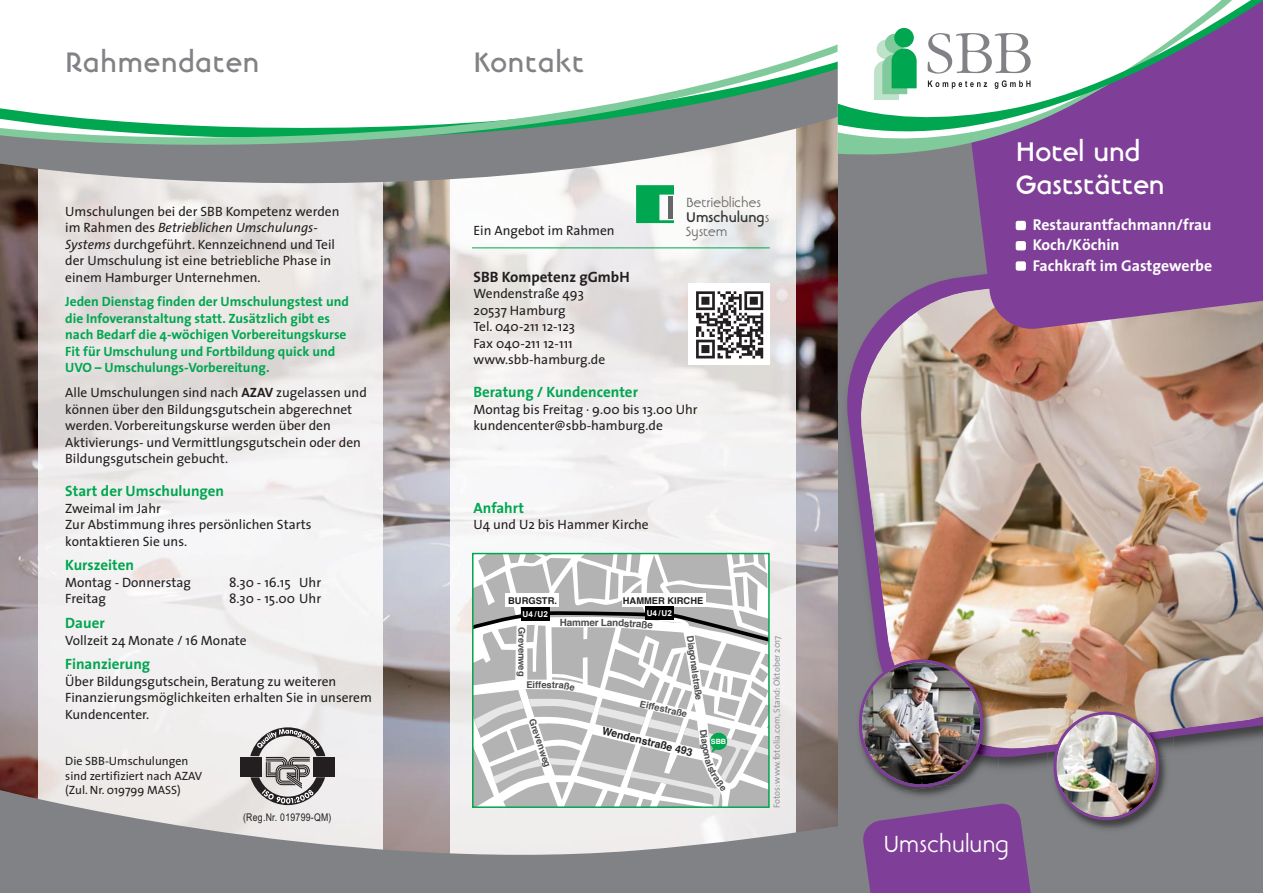
<style>
.page{position:relative;width:1263px;height:893px;background:#fff}
.page>*{position:absolute;margin:0;border:0;box-sizing:border-box;transform-origin:0 0}
.t1{font:700 34.5px "Linotype Banjoman Text";letter-spacing:.025em;color:#808285}
.t2{font:700 33px/33px "Linotype Banjoman Text";color:#fff}
.t3{font:30px "Banjoman Text";letter-spacing:-.01em;color:#fff}
.t4{font:17.1px "Banjoman Text";color:#666}
.t5{font:700 17.1px "Linotype Banjoman Text";color:#333}
.t6{font:700 15.75px/20.2px "The Sans";color:#fff}
.t7{font:700 15px "The Sans";color:#00a650}
.t8{font:700 15px "The Sans";color:#231f20}
.t9{font:13.5px/16.5px "The Sans";color:#231f20}
.t10{font:700 13.5px/16.5px "The Sans";color:#00a650}
.t11{font:12px/14.4px "The Sans";color:#231f20}
.t12{font:10.65px "Arial Narrow";letter-spacing:.025em;color:#231f20}
.t13{font:700 10.5px "Helvetica";color:#231f20}
.t14{font:700 9.9px "Helvetica";letter-spacing:-.025em;color:#4d4d4d}
.t15{font:700 9.3px "Helvetica";letter-spacing:-.02em;color:#4d4d4d}
.t16{font:700 9.3px "Helvetica";color:#231f20}
.t17{font:9px "The Sans";color:#939598}
.t18{font:700 8.25px "Arial";color:#fff}
.t19{font:700 7.2px "Helvetica";color:#fff}
.s1{font-style:italic}
.s2{font-weight:700}
.s3{font-family:"Banjoman Text";font-weight:400;color:#666}
</style>
<div class="page">
<img style="left:0;top:191px;width:838px;height:542px">
<img style="left:451px;top:191px;width:344px;height:542px">
<img style="left:38px;top:191px;width:345px;height:542px">
<svg style="left:0;top:733px;width:838px;height:160px;background:#b0aeaf"></svg>
<div style="left:838px;top:0;width:425px;height:893px;background:#808285"></div>
<div style="left:472px;top:553px;width:298px;height:255px;border:2px solid #00a650"></div>
<svg style="left:240px;top:727px;width:95px;height:78px;background:#a7a4a3"></svg>
<hr style="left:472px;top:247px;width:298px;height:1px;background:#00a650">
<img style="left:824px;top:287px;width:14px;height:113px">
<img style="left:847px;top:277px;width:416px;height:486px">
<svg style="left:960px;top:163px;width:303px;height:168px;background:#864d97"></svg>
<div style="left:1016px;top:221px;width:10px;height:9px;background:#fff;border-radius:2px"></div>
<div style="left:1016px;top:241px;width:10px;height:9px;background:#fff;border-radius:2px"></div>
<div style="left:1016px;top:261px;width:10px;height:10px;background:#fff;border-radius:2px"></div>
<img style="left:853px;top:654px;width:91px;height:142px">
<img style="left:870px;top:654px;width:128px;height:139px">
<img style="left:891px;top:654px;width:107px;height:93px">
<img style="left:859px;top:659px;width:124px;height:128px">
<img style="left:1080px;top:773px;width:87px;height:56px">
<img style="left:1048px;top:752px;width:126px;height:21px">
<img style="left:1048px;top:745px;width:126px;height:6px">
<img style="left:1048px;top:706px;width:126px;height:39px">
<img style="left:1053px;top:712px;width:106px;height:108px">
<svg style="left:863px;top:803px;width:168px;height:90px;background:#7f4995"></svg>
<img style="left:689px;top:284px;width:81px;height:81px">
<svg style="left:636px;top:191px;width:38px;height:32px"></svg>
<div style="left:668px;top:196px;width:5px;height:23px;background:#666"></div>
<svg style="left:0;top:155px;width:838px;height:36px"></svg>
<svg style="left:0;top:44px;width:838px;height:111px"></svg>
<div style="left:973px;top:138px;width:290px;height:25px;background:#7f3f98"></div>
<svg style="left:838px;top:138px;width:406px;height:19px;background:#7f6697"></svg>
<svg style="left:838px;top:0;width:425px;height:138px;background:#b8b8c8"></svg>
<svg style="left:473px;top:554px;width:295px;height:252px"></svg>
<h1 class="t1" style="left:65px;top:48px;width:195px">Rahmendaten</h1>
<h1 class="t1" style="left:473px;top:48px;width:112px">Kontakt</h1>
<p class="t9" style="left:65px;top:204px;width:276px">Umschulungen bei der SBB Kompetenz werden im Rahmen des <span class="s1">Betrieblichen Umschulungs-Systems</span> durchgeführt. Kennzeichnend und Teil der Umschulung ist eine betriebliche Phase in einem Hamburger Unternehmen.</p>
<p class="t10" style="left:65px;top:295px;width:285px">Jeden Dienstag finden der Umschulungstest und die Infoveranstaltung statt. Zusätzlich gibt es nach Bedarf die 4-wöchigen Vorbereitungskurse Fit für Umschulung und Fortbildung quick und UVO – Umschulungs-Vorbereitung.</p>
<p class="t9" style="left:65px;top:386px;width:303px">Alle Umschulungen sind nach <span class="s2">AZAV</span> zugelassen und können über den Bildungsgutschein abgerechnet werden. Vorbereitungskurse werden über den Aktivierungs- und Vermittlungsgutschein oder den Bildungsgutschein gebucht.</p>
<p class="t7" style="left:65px;top:485px;width:160px">Start der Umschulungen</p>
<p class="t9" style="left:65px;top:501px;width:248px">Zweimal im Jahr<br>Zur Abstimmung ihres persönlichen Starts kontaktieren Sie uns.</p>
<p class="t7" style="left:65px;top:559px;width:70px">Kurszeiten</p>
<p class="t9" style="left:65px;top:575px;width:127px">Montag - Donnerstag</p>
<p class="t9" style="left:229px;top:575px;width:94px">8.30 - 16.15 Uhr</p>
<p class="t9" style="left:65px;top:592px;width:42px">Freitag</p>
<p class="t9" style="left:229px;top:592px;width:94px">8.30 - 15.00 Uhr</p>
<p class="t7" style="left:65px;top:617px;width:41px">Dauer</p>
<p class="t9" style="left:65px;top:633px;width:183px">Vollzeit 24 Monate / 16 Monate</p>
<p class="t7" style="left:65px;top:658px;width:86px">Finanzierung</p>
<p class="t9" style="left:65px;top:674px;width:308px">Über Bildungsgutschein, Beratung zu weiteren<br>Finanzierungsmöglichkeiten erhalten Sie in unserem<br>Kundencenter.</p>
<p class="t11" style="left:65px;top:755px;width:138px">Die SBB-Umschulungen sind zertifiziert nach AZAV (Zul. Nr. 019799 MASS)</p>
<p class="t12" style="left:243px;top:813px;width:90px">(Reg.Nr. 019799-QM)</p>
<p class="t4" style="left:686px;top:191px;width:76px">Betriebliches</p>
<p class="t5" style="left:686px;top:208px;width:85px">Umschulung<span class="s3">s</span></p>
<p class="t9" style="left:473px;top:224px;width:143px">Ein Angebot im Rahmen</p>
<p class="t4" style="left:686px;top:220px;width:43px">System</p>
<p class="t8" style="left:473px;top:271px;width:158px">SBB Kompetenz gGmbH</p>
<p class="t9" style="left:473px;top:287px;width:133px">Wendenstraße 493<br>20537 Hamburg<br>Tel. 040-211 12-123<br>Fax 040-211 12-111 www.sbb-hamburg.de</p>
<p class="t7" style="left:473px;top:386px;width:166px">Beratung / Kundencenter</p>
<p class="t9" style="left:473px;top:402px;width:226px">Montag bis Freitag · 9.00 bis 13.00 Uhr kundencenter@sbb-hamburg.de</p>
<p class="t7" style="left:473px;top:502px;width:52px">Anfahrt</p>
<p class="t9" style="left:473px;top:518px;width:177px">U4 und U2 bis Hammer Kirche</p>
<p class="t16" style="left:508px;top:597px;width:50px">BURGSTR.</p>
<p class="t16" style="left:623px;top:597px;width:82px">HAMMER KIRCHE</p>
<p class="t18" style="left:647px;top:609px;width:27px">U4 / U2</p>
<p class="t18" style="left:523px;top:609px;width:27px">U4 / U2</p>
<p class="t14" style="left:560px;top:618px;width:40px">Hammer</p>
<p class="t15" style="left:526px;top:627px;width:50px;rotate:90deg">Grevenweg</p>
<p class="t15" style="left:694px;top:635px;width:67px;rotate:82deg">Diagonalstraße</p>
<p class="t15" style="left:526px;top:681px;width:14px">Eif</p>
<p class="t15" style="left:641px;top:699px;width:50px;rotate:13deg">Eiffestraße</p>
<p class="t15" style="left:535px;top:718px;width:52px;rotate:71deg">Grevenweg</p>
<p class="t13" style="left:603px;top:726px;width:94px;rotate:14deg">Wendenstraße 493</p>
<p class="t19" style="left:711px;top:739px;width:17px">SBB</p>
<p class="t17" style="left:773px;top:808px;width:174px;rotate:-90deg">Fotos: www.fotolia.com, Stand: Oktober 2017</p>
<h2 class="t2" style="left:1016px;top:137px;width:150px">Hotel und<br>Gaststätten</h2>
<p class="t6" style="left:1033px;top:216px;width:181px">Restaurantfachmann/frau<br>Koch/Köchin<br>Fachkraft im Gastgewerbe</p>
<h3 class="t3" style="left:884px;top:824px;width:127px">Umschulung</h3>
</div>
